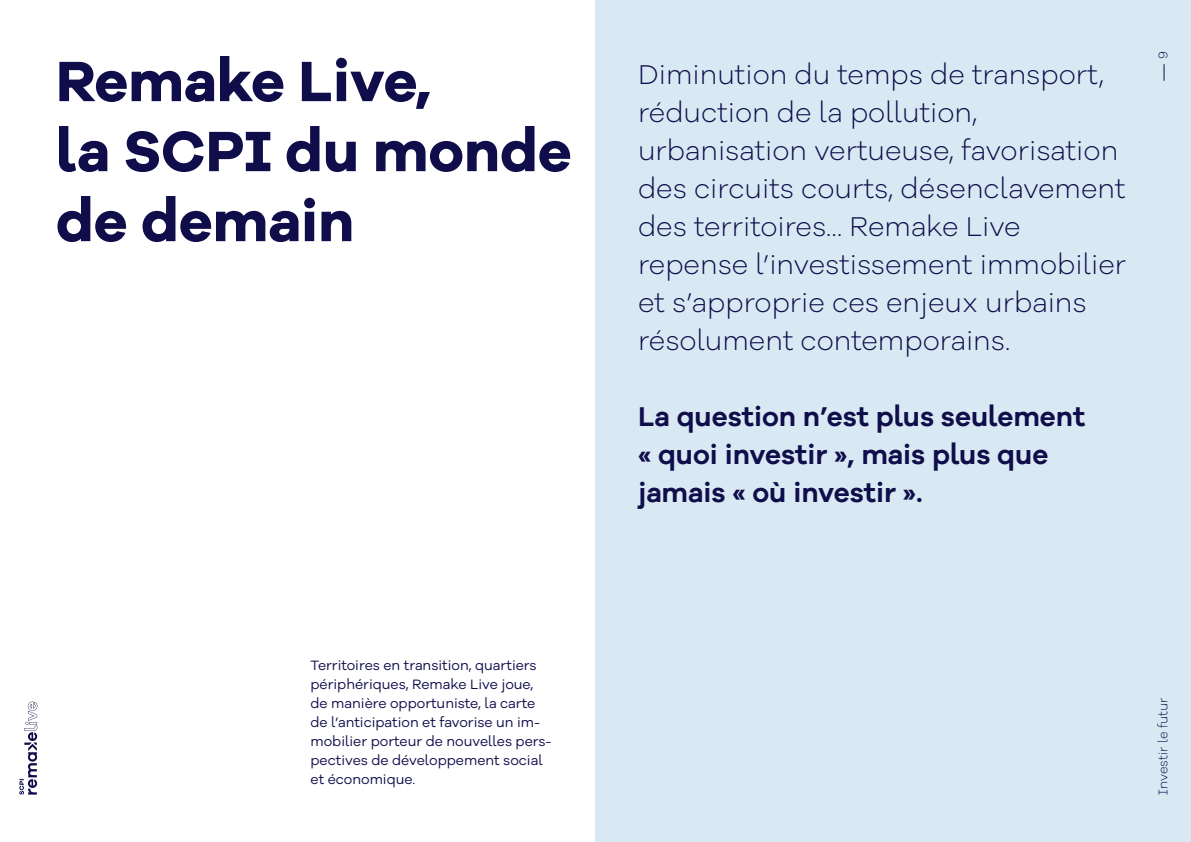
<style>
.page{position:relative;width:1191px;height:842px;background:#fff}
.page>*{position:absolute;margin:0;border:0;box-sizing:border-box;transform-origin:0 0}
.t1{font:700 58.6px/70px "Galano Grotesque Alt";color:#100d4b}
.t2{font:300 28px/38px "Galano Grotesque Alt";color:#100d4b}
.t3{font:600 28px/38px "Galano Grotesque Alt";color:#100d4b}
.t4{font:14px/19px "Galano Grotesque Alt";color:#100d4b}
.t5{font:300 13px "Galano Grotesque Alt";color:#100d4b}
</style>
<div class="page">
<div style="left:595px;top:0;width:596px;height:842px;background:#d9e9f3"></div>
<svg style="left:19px;top:702px;width:18px;height:93px"></svg>
<svg style="left:1163px;top:64px;width:1px;height:17px"></svg>
<h1 class="t1" style="left:56px;top:45px;width:517px">Remake Live,<br>la SCPI du monde de demain</h1>
<p class="t4" style="left:310px;top:655px;width:243px">Territoires en transition, quartiers périphériques, Remake Live joue, de manière opportuniste, la carte de l’anticipation et favorise un im&shy;mobilier porteur de nouvelles pers&shy;pectives de développement social et économique.</p>
<p class="t2" style="left:638px;top:55px;width:490px">Diminution du temps de transport, réduction de la pollution, urbanisation vertueuse, favorisation des circuits courts, désenclavement des territoires… Remake Live repense l’investissement immobilier et s’approprie ces enjeux urbains résolument contemporains.</p>
<p class="t3" style="left:638px;top:397px;width:449px">La question n’est plus seulement « quoi investir », mais plus que jamais « où investir ».</p>
<p class="t5" style="left:1154px;top:59px;width:9px;rotate:-90deg">9</p>
<p class="t5" style="left:1154px;top:795px;width:98px;rotate:-90deg">Investir le futur</p>
</div>
